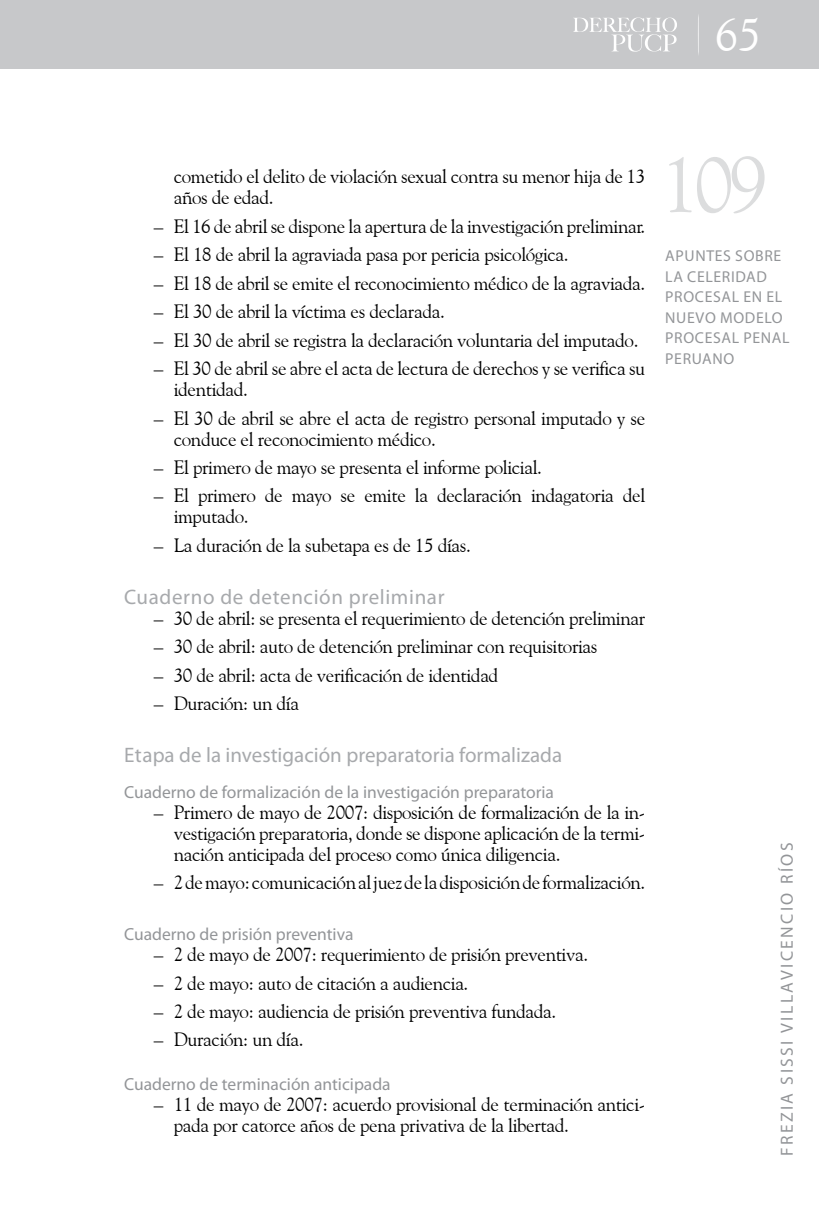
<style>
.page{position:relative;width:819px;height:1206px;background:#fff}
.page>*{position:absolute;margin:0;border:0;box-sizing:border-box;transform-origin:0 0}
.t1{font:78.75px "Goudy Old Style BT";color:#dcddde}
.t2{font:46.38px "Goudy Old Style BT";color:#fff}
.t3{font:21px "Myriad Pro";color:#a7a9ac}
.t4{font:21px "Myriad Pro";letter-spacing:.03em;color:#a7a9ac}
.t5{font:19.25px/21px "Goudy Old Style BT";letter-spacing:-.02em;color:#000}
.t6{font:17.5px "Myriad Pro";color:#939598}
.t7{font:17.5px "Myriad Pro";letter-spacing:.14em;color:#939598}
.t8{font:15.75px/20.7px "Myriad Pro";letter-spacing:.04em;color:#939598}
</style>
<div class="page">
<div style="left:0;top:0;width:819px;height:69px;background:#c7c8ca"></div>
<svg style="left:573px;top:18px;width:104px;height:34px"></svg>
<h2 class="t2" style="left:715px;top:6px;width:47px">65</h2>
<p class="t5" style="left:174px;top:166px;width:473px">cometido el delito de violación sexual contra su menor hija de 13 años de edad.</p>
<p class="t5" style="left:154px;top:215px;width:493px">– El 16 de abril se dispone la apertura de la investigación preliminar.</p>
<p class="t5" style="left:154px;top:244px;width:416px">– El 18 de abril la agraviada pasa por pericia psicológica.</p>
<p class="t5" style="left:154px;top:272px;width:493px">– El 18 de abril se emite el reconocimiento médico de la agraviada.</p>
<p class="t5" style="left:154px;top:301px;width:292px">– El 30 de abril la víctima es declarada.</p>
<p class="t5" style="left:154px;top:329px;width:486px">– El 30 de abril se registra la declaración voluntaria del imputado.</p>
<p class="t5" style="left:174px;top:357px;width:473px;text-indent:-20px">– El 30 de abril se abre el acta de lectura de derechos y se verifica su identidad.</p>
<p class="t5" style="left:174px;top:407px;width:473px;text-indent:-20px">– El 30 de abril se abre el acta de registro personal imputado y se conduce el reconocimiento médico.</p>
<p class="t5" style="left:154px;top:456px;width:389px">– El primero de mayo se presenta el informe policial.</p>
<p class="t5" style="left:174px;top:485px;width:473px;text-indent:-20px">– El primero de mayo se emite la declaración indagatoria del imputado.</p>
<p class="t5" style="left:154px;top:534px;width:318px">– La duración de la subetapa es de 15 días.</p>
<p class="t4" style="left:124px;top:583px;width:322px">Cuaderno de detención preliminar</p>
<p class="t5" style="left:154px;top:607px;width:493px">– 30 de abril: se presenta el requerimiento de detención preliminar</p>
<p class="t5" style="left:154px;top:635px;width:445px">– 30 de abril: auto de detención preliminar con requisitorias</p>
<p class="t5" style="left:154px;top:664px;width:346px">– 30 de abril: acta de verificación de identidad</p>
<p class="t5" style="left:154px;top:692px;width:147px">– Duración: un día</p>
<p class="t3" style="left:124px;top:742px;width:439px">Etapa de la investigación preparatoria formalizada</p>
<p class="t6" style="left:124px;top:781px;width:431px">Cuaderno de formalización de la investigación preparatoria</p>
<p class="t5" style="left:174px;top:801px;width:473px;text-align:justify;text-indent:-20px">– Primero de mayo de 2007: disposición de formalización de la in&shy;vestigación preparatoria, donde se dispone aplicación de la termi&shy;nación anticipada del proceso como única diligencia.</p>
<p class="t5" style="left:154px;top:871px;width:493px">– 2 de mayo: comunicación al juez de la disposición de formalización.</p>
<p class="t6" style="left:124px;top:923px;width:231px">Cuaderno de prisión preventiva</p>
<p class="t5" style="left:154px;top:943px;width:435px">– 2 de mayo de 2007: requerimiento de prisión preventiva.</p>
<p class="t5" style="left:154px;top:972px;width:316px">– 2 de mayo: auto de citación a audiencia.</p>
<p class="t5" style="left:154px;top:1000px;width:404px">– 2 de mayo: audiencia de prisión preventiva fundada.</p>
<p class="t5" style="left:154px;top:1028px;width:151px">– Duración: un día.</p>
<p class="t6" style="left:124px;top:1073px;width:268px">Cuaderno de terminación anticipada</p>
<p class="t5" style="left:174px;top:1093px;width:473px;text-indent:-20px">– 11 de mayo de 2007: acuerdo provisional de terminación antici&shy;pada por catorce años de pena privativa de la libertad.</p>
<h1 class="t1" style="left:660px;top:136px;width:109px">109</h1>
<p class="t8" style="left:665px;top:245px;width:126px">Apuntes sobre la celeridad procesal en el nuevo modelo procesal penal peruano</p>
<p class="t7" style="left:776px;top:1156px;width:315px;rotate:-90deg">F rezia Sissi Villavicencio Ríos</p>
</div>
